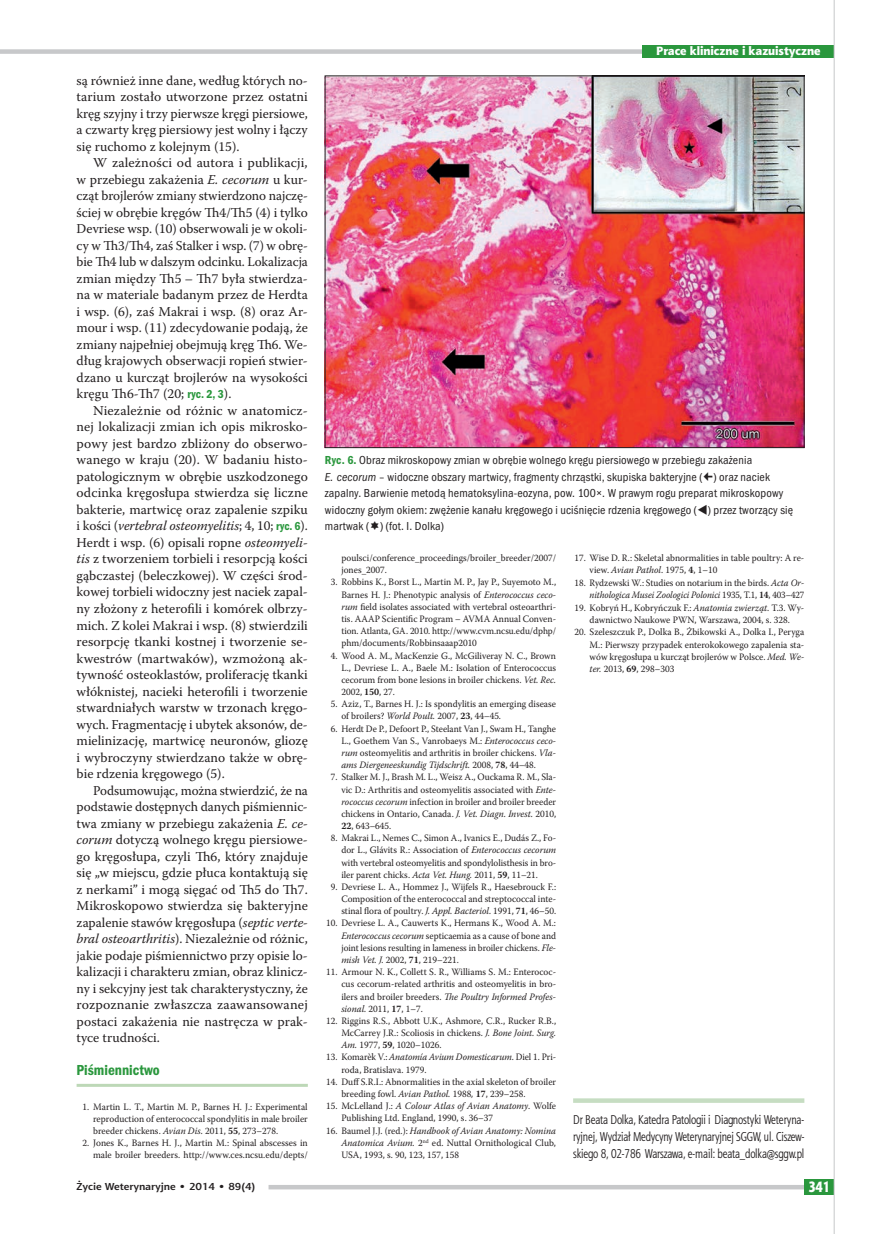
<style>
.page{position:relative;width:881px;height:1234px;background:#fff}
.page>*{position:absolute;margin:0;border:0;box-sizing:border-box;transform-origin:0 0}
.t1{font:15px "Franklin Got Itc TOT Dem Con";color:#2a973d}
.t2{font:15px "Aerton Cnd EFN Black";color:#fff}
.t3{font:13.5px/16.5px "Warnock Pro";color:#231f20;text-align:justify}
.t4{font:12.75px/16.8px "Aerton Cnd EFN";letter-spacing:-.005em;color:#231f20;text-align:justify}
.t5{font:12px/16.5px "Franklin Got Itc TOT Boo Con";letter-spacing:.015em;color:#231f20}
.t6{font:12px "Aerton EFN Black";color:#fff}
.t7{font:700 10.2px "Aerton EFN";color:#231f20;scale:1.11 1}
.t8{font:9.75px/12.1px "Warnock Pro";color:#231f20;text-align:justify;scale:.95 1}
.t9{font:9.75px/12.1px "Warnock Pro";color:#231f20;text-align:justify;scale:.94 1}
.t10{font:9.75px/12px "Warnock Pro";color:#231f20;text-align:right;scale:.96 1}
.s1{font-style:italic}
.s2{font-family:"Franklin Got Itc TOT Dem Con";font-size:12px;color:#2a973d}
.s3{font-weight:700}
.s4{font-family:"Franklin Got Itc TOT Dem Con";color:#2a973d}
.s5{font-family:"Franklin Gothic CEEF";font-style:italic;font-stretch:condensed}
</style>
<div class="page">
<hr style="left:77px;top:1083px;width:231px;height:3px;background:#bdd8b7">
<img style="left:327px;top:78px;width:475px;height:368px">
<svg style="left:573px;top:1098px;width:231px;height:4px"></svg>
<div style="left:0;top:49px;width:833px;height:5px;background:#c7c8ca"></div>
<div style="left:642px;top:45px;width:191px;height:13px;background:#2a973d"></div>
<div style="left:268px;top:1184px;width:565px;height:5px;background:#c7c8ca"></div>
<div style="left:804px;top:1178px;width:29px;height:15px;background:#2a973d"></div>
<hr style="left:833px;top:0;width:1px;height:1233px;background:#c7c8ca">
<h2 class="t3" style="left:77px;top:72px;width:233px">są również inne dane, według których no‑ tarium zostało utworzone przez ostatni kręg szyjny i trzy pierwsze kręgi piersiowe, a czwarty kręg piersiowy jest wolny i łączy się ruchomo z kolejnym (15).</h2>
<p class="t3" style="left:77px;top:154px;width:233px;text-indent:16px">W zależności od autora i publikacji, w przebiegu zakażenia <span class="s1">E. cecorum</span> u kur‑ cząt brojlerów zmiany stwierdzono najczę‑ ściej w obrębie kręgów Th4/Th5 (4) i tylko Devriese wsp. (10) obserwowali je w okoli‑ cy w Th3/Th4, zaś Stalker i wsp. (7) w obrę‑ bie Th4 lub w dalszym odcinku. Lokalizacja zmian między Th5 – Th7 była stwierdza‑ na w materiale badanym przez de Herdta i wsp. (6), zaś Makrai i wsp. (8) oraz Ar‑ mour i wsp. (11) zdecydowanie podają, że zmiany najpełniej obejmują kręg Th6. We‑ dług krajowych obserwacji ropień stwier‑ dzano u kurcząt brojlerów na wysokości kręgu Th6-Th7 (20; <span class="s2">ryc. 2, 3</span>).</p>
<p class="t3" style="left:77px;top:402px;width:233px;text-indent:16px">Niezależnie od różnic w anatomicz‑ nej lokalizacji zmian ich opis mikrosko‑ powy jest bardzo zbliżony do obserwo‑ wanego w kraju (20). W badaniu histo‑ patologicznym w obrębie uszkodzonego odcinka kręgosłupa stwierdza się liczne bakterie, martwicę oraz zapalenie szpiku i kości (<span class="s1">vertebral osteomyelitis</span>; 4, 10; <span class="s2">ryc. 6</span>).<br>Herdt i wsp. (6) opisali ropne <span class="s1">osteomyeli&shy;tis</span> z tworzeniem torbieli i resorpcją kości gąbczastej (beleczkowej). W części środ‑ kowej torbieli widoczny jest naciek zapal‑ ny złożony z heterofili i komórek olbrzy‑ mich. Z kolei Makrai i wsp. (8) stwierdzili resorpcję tkanki kostnej i tworzenie se‑ kwestrów (martwaków), wzmożoną ak‑ tywność osteoklastów, proliferację tkanki włóknistej, nacieki heterofili i tworzenie stwardniałych warstw w trzonach kręgo‑ wych. Fragmentację i ubytek aksonów, de‑ mielinizację, martwicę neuronów, gliozę i wybroczyny stwierdzano także w obrę‑ bie rdzenia kręgowego (5).</p>
<p class="t3" style="left:77px;top:781px;width:233px;text-indent:16px">Podsumowując, można stwierdzić, że na podstawie dostępnych danych piśmiennic‑ twa zmiany w przebiegu zakażenia <span class="s1">E. ce&shy;corum</span> dotyczą wolnego kręgu piersiowe‑ go kręgosłupa, czyli Th6, który znajduje się „w miejscu, gdzie płuca kontaktują się z nerkami” i mogą sięgać od Th5 do Th7.<br>Mikroskopowo stwierdza się bakteryjne zapalenie stawów kręgosłupa (<span class="s1">septic verte&shy;bral osteoarthritis</span>). Niezależnie od różnic, jakie podaje piśmiennictwo przy opisie lo‑ kalizacji i charakteru zmian, obraz klinicz‑ ny i sekcyjny jest tak charakterystyczny, że rozpoznanie zwłaszcza zaawansowanej postaci zakażenia nie nastręcza w prak‑ tyce trudności.</p>
<h1 class="t1" style="left:77px;top:1061px;width:85px">Piśmiennictwo</h1>
<p class="t8" style="left:93px;top:1099px;width:227px;text-indent:-11px">1. Martin L. T., Martin M. P., Barnes H. J.: Experimental reproduction of enterococcal spondylitis in male broiler breeder chickens. <span class="s1">Avian Dis.</span> 2011, <span class="s3">55</span>, 273–278.</p>
<p class="t10" style="left:83px;top:1135px;width:236px">2. Jones K., Barnes H. J., Martin M.: Spinal abscesses in male broiler breeders. http://www.ces.ncsu.edu/depts/</p>
<p class="t6" style="left:656px;top:43px;width:166px">Prace kliniczne i kazuistyczne</p>
<p class="t5" style="left:325px;top:452px;width:469px"><span class="s4">Ryc. 6.</span> Obraz mikroskopowy zmian w obrębie wolnego kręgu piersiowego w przebiegu zakażenia<br><span class="s5">E. cecorum</span> – widoczne obszary martwicy, fragmenty chrząstki, skupiska bakteryjne (○) oraz naciek zapalny. Barwienie metodą hematoksylina-eozyna, pow. 100×. W prawym rogu preparat mikroskopowy widoczny gołym okiem: zwężenie kanału kręgowego i uciśnięcie rdzenia kręgowego (▼) przez tworzący się martwak ( ) (fot. I. Dolka)</p>
<p class="t8" style="left:341px;top:551px;width:227px">poulsci/conference_proceedings/broiler_breeder/2007/ jones_2007.</p>
<p class="t8" style="left:341px;top:576px;width:227px;text-indent:-11px">3. Robbins K., Borst L., Martin M. P., Jay P., Suyemoto M., Barnes H. J.: Phenotypic analysis of <span class="s1">Enterococcus ceco&shy;rum</span> field isolates associated with vertebral osteoarthri‑ tis. AAAP Scientific Program – AVMA Annual Conven‑ tion. Atlanta, GA. 2010. http://www.cvm.ncsu.edu/dphp/ phm/documents/Robbinsaaap2010</p>
<p class="t8" style="left:341px;top:649px;width:227px;text-indent:-11px">4. Wood A. M., MacKenzie G., McGiliveray N. C., Brown L., Devriese L. A., Baele M.: Isolation of Enterococcus cecorum from bone lesions in broiler chickens. <span class="s1">Vet. Rec.<br></span>2002, <span class="s3">150</span>, 27.</p>
<p class="t8" style="left:341px;top:697px;width:227px;text-indent:-11px">5. Aziz, T., Barnes H. J.: Is spondylitis an emerging disease of broilers? <span class="s1">World Poult.</span> 2007, <span class="s3">23</span>, 44–45.</p>
<p class="t9" style="left:341px;top:722px;width:230px;text-indent:-11px">6. Herdt De P., Defoort P., Steelant Van J., Swam H., Tanghe L., Goethem Van S., Vanrobaeys M.: <span class="s1">Enterococcus ceco&shy;rum</span> osteomyelitis and arthritis in broiler chickens. <span class="s1">Vla&shy;ams Diergeneeskundig Tijdschrift.</span> 2008, <span class="s3">78</span>, 44–48.</p>
<p class="t8" style="left:341px;top:770px;width:227px;text-indent:-11px">7. Stalker M. J., Brash M. L., Weisz A., Ouckama R. M., Sla‑ vic D.: Arthritis and osteomyelitis associated with <span class="s1">Ente&shy;rococcus cecorum</span> infection in broiler and broiler breeder chickens in Ontario, Canada. <span class="s1">J. Vet. Diagn. Invest.</span> 2010, <span class="s3">22</span>, 643–645.</p>
<p class="t8" style="left:341px;top:831px;width:227px;text-indent:-11px">8. Makrai L., Nemes C., Simon A., Ivanics E., Dudás Z., Fo‑ dor L., Glávits R.: Association of <span class="s1">Enterococcus cecorum </span>with vertebral osteomyelitis and spondylolisthesis in bro‑ iler parent chicks. <span class="s1">Acta Vet. Hung.</span> 2011, <span class="s3">59</span>, 11–21.</p>
<p class="t8" style="left:341px;top:880px;width:227px;text-indent:-11px">9. Devriese L. A., Hommez J., Wijfels R., Haesebrouck F.:<br>Composition of the enterococcal and streptococcal inte‑ stinal flora of poultry. <span class="s1">J. Appl. Bacteriol.</span> 1991, <span class="s3">71</span>, 46–50.</p>
<p class="t8" style="left:341px;top:916px;width:227px;text-indent:-15px">10. Devriese L. A., Cauwerts K., Hermans K., Wood A. M.:<br><span class="s1">Enterococcus cecorum</span> septicaemia as a cause of bone and joint lesions resulting in lameness in broiler chickens. <span class="s1">Fle&shy;mish Vet. J.</span> 2002, <span class="s3">71</span>, 219–221.</p>
<p class="t8" style="left:341px;top:965px;width:227px;text-indent:-15px">11. Armour N. K., Collett S. R., Williams S. M.: Enterococ‑ cus cecorum-related arthritis and osteomyelitis in bro‑ ilers and broiler breeders. <span class="s1">The Poultry Informed Profes&shy;sional.</span> 2011, <span class="s3">17</span>, 1–7.</p>
<p class="t8" style="left:341px;top:1014px;width:227px;text-indent:-15px">12. Riggins R.S., Abbott U.K., Ashmore, C.R., Rucker R.B., McCarrey J.R.: Scoliosis in chickens. <span class="s1">J. Bone Joint. Surg.<br>Am.</span> 1977, <span class="s3">59</span>, 1020–1026.</p>
<p class="t9" style="left:341px;top:1050px;width:230px;text-indent:-15px">13. Komarèk V.: <span class="s1">Anatomía Avium Domesticarum</span>. Diel 1. Pri‑ roda, Bratislava. 1979.</p>
<p class="t8" style="left:341px;top:1075px;width:227px;text-indent:-15px">14. Duff S.R.I.: Abnormalities in the axial skeleton of broiler breeding fowl. <span class="s1">Avian Pathol.</span> 1988<span class="s1">,</span> <span class="s3">17</span>, 239–258.</p>
<p class="t8" style="left:341px;top:1099px;width:227px;text-indent:-15px">15. McLelland J.: <span class="s1">A Colour Atlas of Avian Anatomy</span>. Wolfe<br>Publishing Ltd. England, 1990, s. 36–37</p>
<p class="t8" style="left:341px;top:1123px;width:227px;text-indent:-15px">16. Baumel J.J. (red.): <span class="s1">Handbook of Avian Anatomy: Nomina Anatomica Avium.</span> 2<sup>nd</sup> ed. Nuttal Ornithological Club, USA, 1993, s. 90, 123, 157, 158</p>
<p class="t8" style="left:589px;top:551px;width:227px;text-indent:-15px">17. Wise D. R.: Skeletal abnormalities in table poultry: A re‑ view. <span class="s1">Avian Pathol</span>. 1975, <span class="s3">4</span>, 1–10</p>
<p class="t9" style="left:574px;top:576px;width:246px;text-align:right">18. Rydzewski W.: Studies on notarium in the birds. <span class="s1">Acta Or&shy;nithologica Musei Zoologici Polonici</span> 1935, T.1, <span class="s3">14</span>, 403–427</p>
<p class="t8" style="left:574px;top:601px;width:243px;text-align:center">19. Kobryń H., Kobryńczuk F.: <span class="s1">Anatomia zwierząt</span>. T.3. Wy‑ dawnictwo Naukowe PWN, Warszawa, 2004, s. 328.</p>
<p class="t8" style="left:589px;top:625px;width:227px;text-indent:-15px">20. Szeleszczuk P., Dolka B., Żbikowski A., Dolka I., Peryga M.: Pierwszy przypadek enterokokowego zapalenia sta‑ wów kręgosłupa u kurcząt brojlerów w Polsce. <span class="s1">Med. We&shy;ter.</span> 2013, <span class="s3">69</span>, 298–303</p>
<h3 class="t4" style="left:573px;top:1110px;width:233px">Dr Beata Dolka, Katedra Patologii i Diagnostyki Weteryna&shy;ryjnej, Wydział Medycyny Weterynaryjnej SGGW, ul. Ciszew&shy;skiego 8, 02‑786 Warszawa, e-mail: beata_dolka@sggw.pl</h3>
<p class="t7" style="left:77px;top:1180px;width:162px">Życie Weterynaryjne • 2014 • 89(4)</p>
<h1 class="t2" style="left:808px;top:1177px;width:23px">341</h1>
</div>
